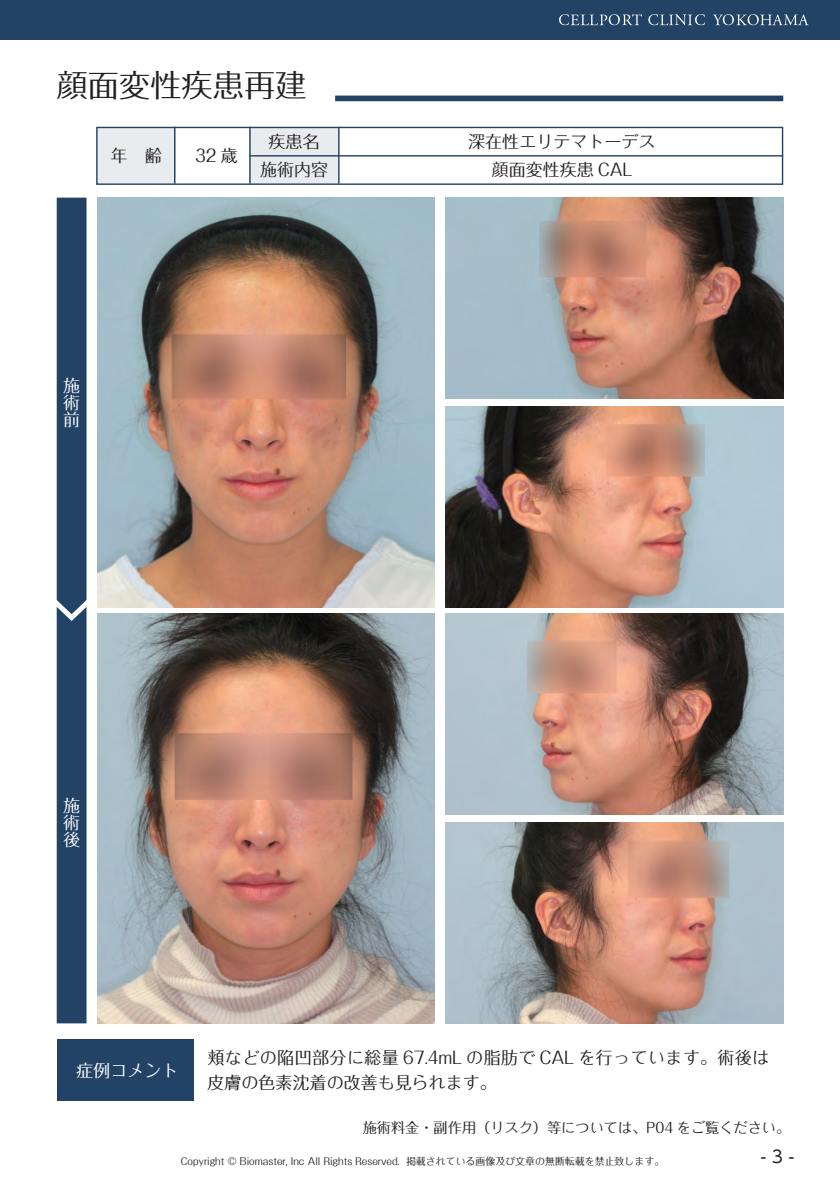
<style>
.page{position:relative;width:840px;height:1191px;background:#fff}
.page>*{position:absolute;margin:0;border:0;box-sizing:border-box;transform-origin:0 0}
.t1{font:31.2px "Folk Pro";color:#231f20}
.t2{font:17px/24.2px "Folk Pro";letter-spacing:.025em;color:#231f20}
.t3{font:17px/28.2px "Folk Pro";color:#231f20;text-align:center}
.t4{font:17px/17px "Folk Pro";color:#fff;text-align:justify}
.t5{font:17px "UD Shin Go Pro";color:#231f20}
.t6{font:14.2px "Folk Pro";color:#231f20}
.t7{font:10px "Folk Pro";color:#231f20}
</style>
<div class="page">
<div style="left:0;top:0;width:839px;height:40px;background:#224365"></div>
<svg style="left:559px;top:14px;width:82px;height:11px"></svg>
<svg style="left:648px;top:14px;width:56px;height:11px"></svg>
<svg style="left:713px;top:14px;width:95px;height:11px"></svg>
<div style="left:57px;top:1039px;width:137px;height:62px;background:#224365"></div>
<img style="left:97px;top:198px;width:337px;height:409px">
<img style="left:97px;top:614px;width:337px;height:409px">
<div style="left:57px;top:198px;width:29px;height:825px;background:#224365"></div>
<img style="left:445px;top:198px;width:337px;height:200px">
<img style="left:445px;top:823px;width:337px;height:200px">
<img style="left:445px;top:614px;width:337px;height:200px">
<img style="left:445px;top:407px;width:337px;height:200px">
<div style="left:96px;top:127px;width:686px;height:58px;border:1px solid #224365"></div>
<hr style="left:249px;top:155px;width:533px;height:1px;background:#224365">
<hr style="left:338px;top:127px;width:1px;height:57px;background:#224365">
<svg style="left:249px;top:127px;width:89px;height:57px;background:#dbe0e5"></svg>
<div style="left:97px;top:127px;width:78px;height:57px;background:#e9ecef"></div>
<div style="left:335px;top:96px;width:447px;height:5px;background:#224365"></div>
<h1 class="t1" style="left:57px;top:59px;width:251px">顔面変性疾患再建</h1>
<h2 class="t3" style="left:110px;top:139px;width:53px">年　齢</h2>
<h2 class="t3" style="left:195px;top:139px;width:44px">32 歳</h2>
<h2 class="t3" style="left:260px;top:125px;width:70px">疾患名施術内容</h2>
<h2 class="t4" style="left:63px;top:374px;width:18px">施術前</h2>
<h2 class="t3" style="left:468px;top:125px;width:189px">深在性エリテマトーデス顔面変性疾患 CAL</h2>
<h2 class="t4" style="left:63px;top:794px;width:18px">施術後</h2>
<h2 class="t4" style="left:76px;top:1059px;width:104px">症例コメント</h2>
<h2 class="t2" style="left:207px;top:1043px;width:563px">頬などの陥凹部分に総量 67.4mL の脂肪で CAL を行っています。術後は皮膚の色素沈着の改善も見られます。</h2>
<h3 class="t6" style="left:362px;top:1115px;width:429px">施術料金・副作用（リスク）等については、P04 をご覧ください。</h3>
<p class="t7" style="left:180px;top:1153px;width:485px">Copyright © Biomaster, Inc All Rights Reserved. 掲載されている画像及び文章の無断転載を禁止致します。</p>
<h2 class="t5" style="left:760px;top:1143px;width:35px">- 3 -</h2>
</div>
